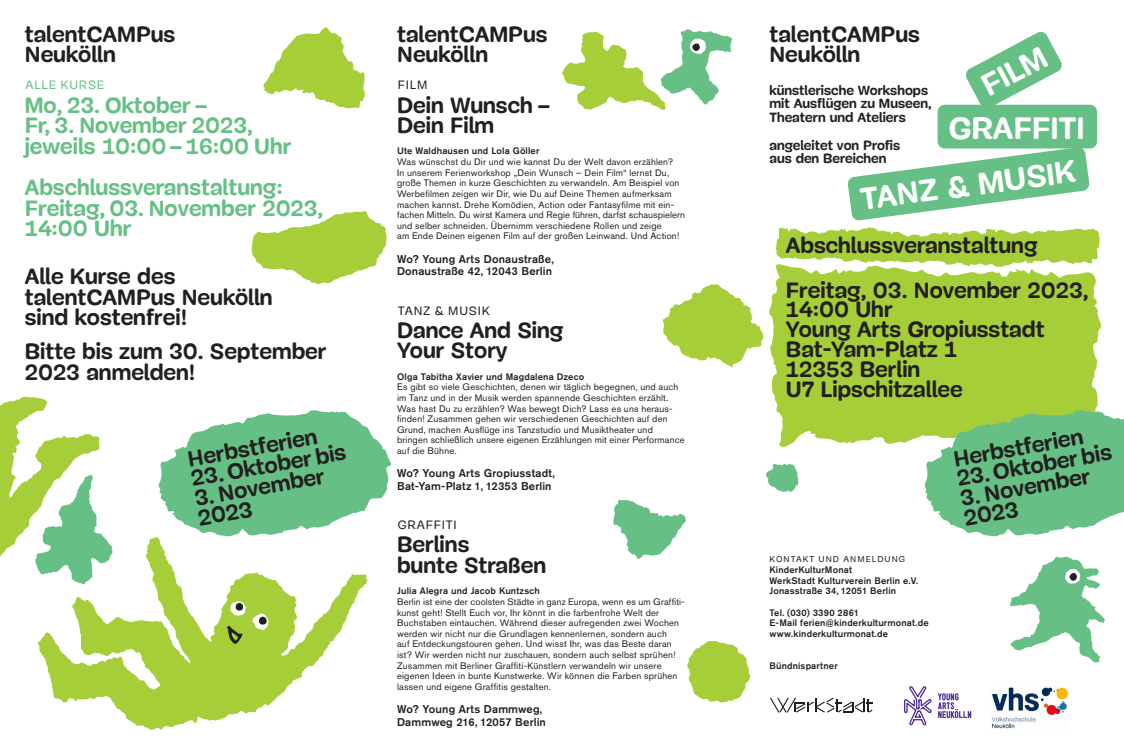
<style>
.page{position:relative;width:1124px;height:752px;background:#fff}
.page>*{position:absolute;margin:0;border:0;box-sizing:border-box;transform-origin:0 0}
.t1{font:700 31.88px "Mija";color:#fff}
.t2{font:700 22.75px/19.9px "Mija";color:#231f20}
.t3{font:700 22.75px/20.6px "Mija";color:#66c086}
.t4{font:700 13.75px/13.8px "Mija";color:#231f20}
.t5{font:12.5px "Mija";letter-spacing:.065em;color:#231f20}
.t6{font:12.5px "Mija";letter-spacing:.065em;color:#66c086}
.t7{font:500 11.25px/12.5px "Akzidenz Grotesk Pro";letter-spacing:.01em;color:#231f20}
.t8{font:9.38px/10.6px "Akzidenz Grotesk Pro";letter-spacing:.02em;color:#231f20}
.t9{font:500 9.38px/10.6px "Akzidenz Grotesk Pro";letter-spacing:.02em;color:#231f20}
.t10{font:8.75px "Mija";letter-spacing:.12em;color:#231f20}
</style>
<div class="page">
<svg style="left:1010px;top:556px;width:94px;height:106px"></svg>
<div style="left:769px;top:294px;width:332px;height:152px;background:#a6ce39"></div>
<svg style="left:773px;top:183px;width:328px;height:124px;fill:#a6ce39"></svg>
<svg style="left:847px;top:147px;width:242px;height:74px"></svg>
<svg style="left:964px;top:31px;width:98px;height:74px"></svg>
<div style="left:937px;top:105px;width:159px;height:43px;background:#66c086;border-radius:7px"></div>
<img style="left:991px;top:687px;width:77px;height:42px">
<svg style="left:904px;top:686px;width:67px;height:40px"></svg>
<svg style="left:770px;top:697px;width:102px;height:15px"></svg>
<svg style="left:924px;top:409px;width:199px;height:127px;background:#7cc88b"></svg>
<svg style="left:158px;top:410px;width:233px;height:126px"></svg>
<svg style="left:38px;top:537px;width:329px;height:192px"></svg>
<svg style="left:252px;top:613px;width:16px;height:16px"></svg>
<svg style="left:230px;top:600px;width:16px;height:15px"></svg>
<svg style="left:227px;top:625px;width:15px;height:18px"></svg>
<svg style="left:263px;top:27px;width:102px;height:81px"></svg>
<svg style="left:562px;top:29px;width:170px;height:81px"></svg>
<svg style="left:613px;top:499px;width:73px;height:60px"></svg>
<svg style="left:766px;top:463px;width:32px;height:29px"></svg>
<svg style="left:662px;top:284px;width:101px;height:83px"></svg>
<svg style="left:687px;top:641px;width:63px;height:61px"></svg>
<svg style="left:0;top:396px;width:112px;height:187px"></svg>
<svg style="left:251px;top:211px;width:136px;height:73px"></svg>
<h2 class="t2" style="left:25px;top:25px;width:152px">talentCAMPus<br>Neukölln</h2>
<h2 class="t2" style="left:397px;top:25px;width:152px">talentCAMPus<br>Neukölln</h2>
<h3 class="t6" style="left:26px;top:78px;width:80px">ALLE KURSE</h3>
<h2 class="t3" style="left:25px;top:95px;width:268px">Mo, 23. Oktober –<br>Fr, 3. November 2023, jeweils 10:00 – 16:00 Uhr</h2>
<h2 class="t3" style="left:25px;top:177px;width:300px">Abschlussveranstaltung:<br>Freitag, 03. November 2023,<br>14:00 Uhr</h2>
<h2 class="t2" style="left:25px;top:266px;width:249px;line-height:20.6px">Alle Kurse des talentCAMPus Neukölln sind kostenfrei!</h2>
<h2 class="t2" style="left:25px;top:341px;width:303px;line-height:20.6px">Bitte bis zum 30. September<br>2023 anmelden!</h2>
<h2 class="t2" style="left:186px;top:449px;width:133px;rotate:-10deg">Herbstferien</h2>
<h2 class="t2" style="left:189px;top:469px;width:158px;rotate:-10deg">23. Oktober bis</h2>
<h2 class="t2" style="left:193px;top:489px;width:133px;rotate:-10deg">3. November<br>2023</h2>
<h3 class="t5" style="left:398px;top:78px;width:31px">FILM</h3>
<h2 class="t2" style="left:397px;top:95px;width:155px;line-height:20.6px">Dein Wunsch –<br>Dein Film</h2>
<p class="t9" style="left:397px;top:146px;width:144px">Ute Waldhausen und Lola Göller</p>
<p class="t8" style="left:397px;top:156px;width:289px">Was wünschst du Dir und wie kannst Du der Welt davon erzählen?<br>In unserem Ferienworkshop „Dein Wunsch – Dein Film“ lernst Du, große Themen in kurze Geschichten zu verwandeln. Am Beispiel von Werbefilmen zeigen wir Dir, wie Du auf Deine Themen aufmerksam machen kannst. Drehe Komödien, Action oder Fantasyfilme mit ein&shy;fachen Mitteln. Du wirst Kamera und Regie führen, darfst schauspielern und selber schneiden. Übernimm verschiedene Rollen und zeige<br>am Ende Deinen eigenen Film auf der großen Leinwand. Und Action!</p>
<p class="t7" style="left:397px;top:252px;width:158px">Wo? Young Arts Donaustraße,<br>Donaustraße 42, 12043 Berlin</p>
<h3 class="t5" style="left:398px;top:303px;width:93px">TANZ &amp; MUSIK</h3>
<h2 class="t2" style="left:397px;top:320px;width:168px;line-height:20.6px">Dance And Sing<br>Your Story</h2>
<p class="t9" style="left:397px;top:371px;width:189px">Olga Tabitha Xavier und Magdalena Dzeco</p>
<p class="t8" style="left:397px;top:381px;width:289px">Es gibt so viele Geschichten, denen wir täglich begegnen, und auch im Tanz und in der Musik werden spannende Geschichten erzählt.<br>Was hast Du zu erzählen? Was bewegt Dich? Lass es uns heraus&shy;finden! Zusammen gehen wir verschiedenen Geschichten auf den Grund, machen Ausflüge ins Tanzstudio und Musiktheater und bringen schließlich unsere eigenen Erzählungen mit einer Performance auf die Bühne.</p>
<p class="t7" style="left:397px;top:466px;width:159px">Wo? Young Arts Gropiusstadt,<br>Bat-Yam-Platz 1, 12353 Berlin</p>
<h3 class="t5" style="left:398px;top:517px;width:60px">GRAFFITI</h3>
<h2 class="t2" style="left:397px;top:534px;width:150px;line-height:20.6px">Berlins<br>bunte Straßen</h2>
<p class="t9" style="left:397px;top:585px;width:144px">Julia Alegra und Jacob Kuntzsch</p>
<p class="t8" style="left:397px;top:596px;width:289px">Berlin ist eine der coolsten Städte in ganz Europa, wenn es um Graffiti&shy;kunst geht! Stellt Euch vor, Ihr könnt in die farbenfrohe Welt der Buchstaben eintauchen. Während dieser aufregenden zwei Wochen werden wir nicht nur die Grundlagen kennenlernen, sondern auch<br>auf Entdeckungstouren gehen. Und wisst Ihr, was das Beste daran ist? Wir werden nicht nur zuschauen, sondern auch selbst sprühen!<br>Zusammen mit Berliner Graffiti-Künstlern verwandeln wir unsere eigenen Ideen in bunte Kunstwerke. Wir können die Farben sprühen lassen und eigene Graffitis gestalten.</p>
<p class="t7" style="left:397px;top:702px;width:150px">Wo? Young Arts Dammweg,<br>Dammweg 216, 12057 Berlin</p>
<h2 class="t2" style="left:769px;top:25px;width:152px">talentCAMPus<br>Neukölln</h2>
<h1 class="t1" style="left:975px;top:72px;width:71px;rotate:-28deg">FILM</h1>
<h1 class="t1" style="left:948px;top:110px;width:138px">GRAFFITI</h1>
<h3 class="t4" style="left:769px;top:83px;width:164px">künstlerische Workshops mit Ausflügen zu Museen,<br>Theatern und Ateliers</h3>
<h3 class="t4" style="left:769px;top:138px;width:132px">angeleitet von Profis aus den Bereichen</h3>
<h1 class="t1" style="left:858px;top:181px;width:218px;rotate:-7deg">TANZ &amp; MUSIK</h1>
<h2 class="t2" style="left:785px;top:223px;width:304px;line-height:44.9px">Abschlussveranstaltung<br>Freitag, 03. November 2023,</h2>
<h2 class="t2" style="left:785px;top:300px;width:260px">14:00 Uhr<br>Young Arts Gropiusstadt<br>Bat-Yam-Platz 1<br>12353 Berlin<br>U7 Lipschitzallee</h2>
<p class="t10" style="left:769px;top:554px;width:137px">KONTAKT UND ANMELDUNG</p>
<p class="t9" style="left:769px;top:564px;width:150px">KinderKulturMonat<br>WerkStadt Kulturverein Berlin e.V.<br>Jonasstraße 34, 12051 Berlin</p>
<p class="t9" style="left:769px;top:606px;width:161px">Tel. (030) 3390 2861<br>E-Mail ferien@kinderkulturmonat.de www.kinderkulturmonat.de</p>
<p class="t9" style="left:769px;top:659px;width:70px">Bündnispartner</p>
<h2 class="t2" style="left:951px;top:449px;width:133px;rotate:-10deg">Herbstferien</h2>
<h2 class="t2" style="left:955px;top:469px;width:158px;rotate:-10deg">23. Oktober bis</h2>
<h2 class="t2" style="left:958px;top:489px;width:133px;rotate:-10deg">3. November<br>2023</h2>
</div>
